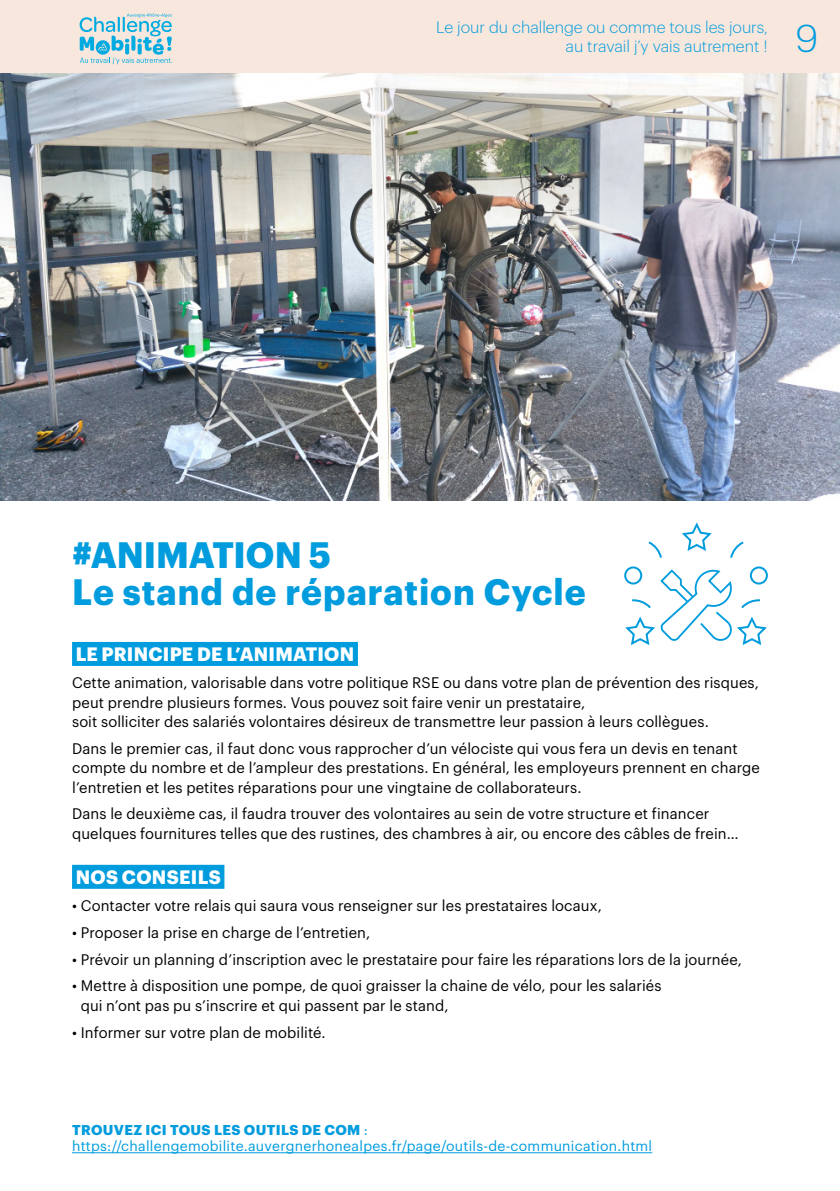
<style>
.page{position:relative;width:840px;height:1191px;background:#fff}
.page>*{position:absolute;margin:0;border:0;box-sizing:border-box;transform-origin:0 0}
.t1{font:300 38px "Graphik";color:#009cdd}
.t2{font:700 36px/36px "Graphik";letter-spacing:.025em;color:#009cdd}
.t3{font:700 19px "Graphik";letter-spacing:.01em;color:#fff}
.t4{font:300 16px/19.2px "Graphik";color:#009cdd;text-align:right}
.t5{font:15px/19.4px "Graphik";letter-spacing:.01em;color:#000}
.t6{font:14px/16.8px "Graphik";letter-spacing:.02em;color:#009cdd}
.s1{font-weight:700}
</style>
<div class="page">
<img style="left:0;top:72px;width:839px;height:428px">
<div style="left:72px;top:642px;width:286px;height:24px;background:#009cdd"></div>
<div style="left:72px;top:864px;width:152px;height:24px;background:#009cdd"></div>
<svg style="left:624px;top:522px;width:144px;height:123px"></svg>
<div style="left:0;top:0;width:839px;height:72px;background:#f8e7dd"></div>
<hr style="left:72px;top:1152px;width:580px;height:1px;background:#009cdd">
<svg style="left:80px;top:13px;width:92px;height:51px"></svg>
<p class="t4" style="left:436px;top:16px;width:333px">Le jour du challenge ou comme tous les jours, au travail j’y vais autrement !</p>
<h1 class="t1" style="left:795px;top:10px;width:24px">9</h1>
<h2 class="t2" style="left:72px;top:534px;width:514px">#ANIMATION 5<br>Le stand de réparation Cycle</h2>
<p class="t3" style="left:76px;top:639px;width:280px">LE PRINCIPE DE L’ANIMATION</p>
<p class="t5" style="left:72px;top:671px;width:688px">Cette animation, valorisable dans votre politique RSE ou dans votre plan de prévention des risques, peut prendre plusieurs formes. Vous pouvez soit faire venir un prestataire,<br>soit solliciter des salariés volontaires désireux de transmettre leur passion à leurs collègues.</p>
<p class="t5" style="left:72px;top:737px;width:689px">Dans le premier cas, il faut donc vous rapprocher d’un vélociste qui vous fera un devis en tenant compte du nombre et de l’ampleur des prestations. En général, les employeurs prennent en charge l’entretien et les petites réparations pour une vingtaine de collaborateurs.</p>
<p class="t5" style="left:72px;top:803px;width:667px">Dans le deuxième cas, il faudra trouver des volontaires au sein de votre structure et financer quelques fournitures telles que des rustines, des chambres à air, ou encore des câbles de frein…</p>
<p class="t3" style="left:76px;top:862px;width:146px">NOS CONSEILS</p>
<p class="t5" style="left:72px;top:894px;width:531px">• Contacter votre relais qui saura vous renseigner sur les prestataires locaux,</p>
<p class="t5" style="left:72px;top:921px;width:299px">• Proposer la prise en charge de l’entretien,</p>
<p class="t5" style="left:72px;top:948px;width:671px">• Prévoir un planning d’inscription avec le prestataire pour faire les réparations lors de la journée,</p>
<p class="t5" style="left:81px;top:975px;width:582px;text-indent:-9px">• Mettre à disposition une pompe, de quoi graisser la chaine de vélo, pour les salariés qui n’ont pas pu s’inscrire et qui passent par le stand,</p>
<p class="t5" style="left:72px;top:1021px;width:255px">• Informer sur votre plan de mobilité.</p>
<p class="t6" style="left:72px;top:1119px;width:581px"><span class="s1">TROUVEZ ICI TOUS LES OUTILS DE COM</span> : https://challengemobilite.auvergnerhonealpes.fr/page/outils-de-communication.html</p>
</div>
